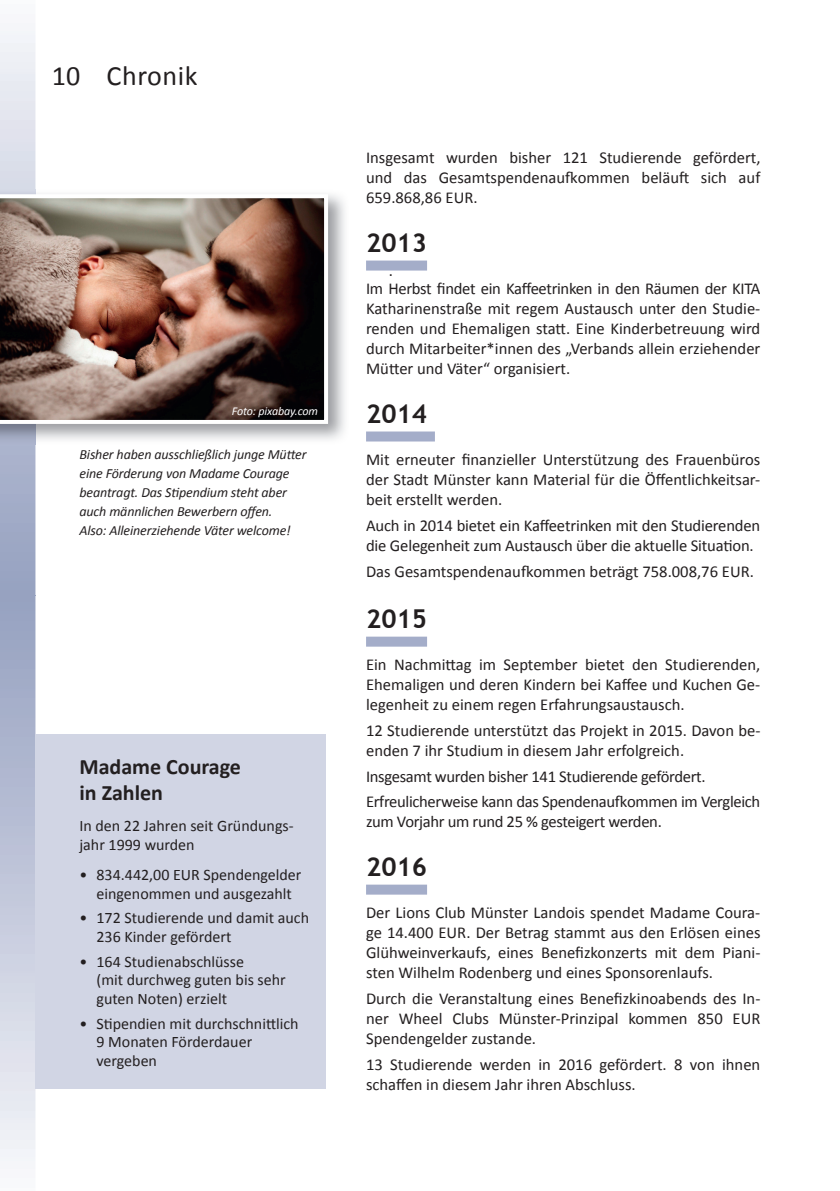
<style>
.page{position:relative;width:840px;height:1191px;background:#fff}
.page>*{position:absolute;margin:0;border:0;box-sizing:border-box;transform-origin:0 0}
.t1{font:28px "Calibri";letter-spacing:.02em;color:#231f20}
.t2{font:700 26px "Trebuchet MS";color:#231f20}
.t3{font:700 22px/26.4px "Calibri";color:#231f20}
.t4{font:16.6px/20px "Calibri";color:#231f20;text-align:justify}
.t5{font:16.6px/25.6px "Calibri";letter-spacing:-.02em;color:#231f20}
.t6{font:16px/18.8px "Calibri";color:#231f20}
.t7{font:italic 14px/19.2px "Calibri";letter-spacing:-.01em;color:#231f20}
.t8{font:italic 12px "Calibri";letter-spacing:-.01em;color:#fff}
</style>
<div class="page">
<svg style="left:0;top:31px;width:35px;height:1130px;background:#c1c7da"></svg>
<img style="left:0;top:595px;width:35px;height:1px">
<div style="left:35px;top:734px;width:291px;height:355px;background:#d1d5e4"></div>
<div style="left:366px;top:260px;width:61px;height:10px;background:#a4adc9"></div>
<div style="left:366px;top:431px;width:68px;height:10px;background:#a4adc9"></div>
<div style="left:366px;top:636px;width:61px;height:10px;background:#a4adc9"></div>
<div style="left:366px;top:884px;width:61px;height:10px;background:#a4adc9"></div>
<img style="left:0;top:194px;width:328px;height:230px">
<h1 class="t1" style="left:52px;top:58px;width:30px">10</h1>
<h1 class="t1" style="left:106px;top:58px;width:92px">Chronik</h1>
<p class="t8" style="left:232px;top:403px;width:88px">Foto: pixabay.com</p>
<p class="t7" style="left:79px;top:444px;width:228px">Bisher haben ausschließlich junge Mütter eine Förderung von Madame Courage beantragt. Das Stipendium steht aber auch männlichen Bewerbern offen.<br>Also: Alleinerziehende Väter welcome!</p>
<h3 class="t3" style="left:79px;top:753px;width:163px">Madame Courage in Zahlen</h3>
<p class="t6" style="left:79px;top:815px;width:216px">In den 22 Jahren seit Gründungs&shy;jahr 1999 wurden</p>
<p class="t6" style="left:79px;top:865px;width:223px;text-align:center">• 834.442,00 EUR Spendengelder eingenommen und ausgezahlt</p>
<p class="t6" style="left:96px;top:908px;width:214px;text-indent:-17px">• 172 Studierende und damit auch<br>236 Kinder gefördert</p>
<p class="t6" style="left:96px;top:952px;width:191px;text-indent:-17px">• 164 Studienabschlüsse<br>(mit durchweg guten bis sehr guten Noten) erzielt</p>
<p class="t6" style="left:96px;top:1014px;width:204px;text-indent:-17px">• Stipendien mit durchschnittlich<br>9 Monaten Förderdauer vergeben</p>
<p class="t4" style="left:366px;top:148px;width:396px">Insgesamt wurden bisher 121 Studierende gefördert, und das Gesamtspendenaufkommen beläuft sich auf 659.868,86 EUR.</p>
<h2 class="t2" style="left:366px;top:226px;width:62px">2013</h2>
<p class="t4" style="left:366px;top:279px;width:395px">Im Herbst findet ein Kaffeetrinken in den Räumen der KITA Katharinenstraße mit regem Austausch unter den Studie&shy;renden und Ehemaligen statt. Eine Kinderbetreuung wird durch Mitarbeiter*innen des „Verbands allein erziehender Mütter und Väter“ organisiert.</p>
<h2 class="t2" style="left:366px;top:397px;width:62px">2014</h2>
<p class="t4" style="left:366px;top:450px;width:395px">Mit erneuter finanzieller Unterstützung des Frauenbüros der Stadt Münster kann Material für die Öffentlichkeitsar&shy;beit erstellt werden.</p>
<p class="t4" style="left:366px;top:515px;width:395px">Auch in 2014 bietet ein Kaffeetrinken mit den Studierenden die Gelegenheit zum Austausch über die aktuelle Situation.</p>
<p class="t4" style="left:366px;top:561px;width:389px">Das Gesamtspendenaufkommen beträgt 758.008,76 EUR.</p>
<h2 class="t2" style="left:366px;top:602px;width:62px">2015</h2>
<p class="t4" style="left:366px;top:655px;width:395px">Ein Nachmittag im September bietet den Studierenden, Ehemaligen und deren Kindern bei Kaffee und Kuchen Ge&shy;legenheit zu einem regen Erfahrungsaustausch.</p>
<p class="t4" style="left:366px;top:720px;width:395px">12 Studierende unterstützt das Projekt in 2015. Davon be&shy;enden 7 ihr Studium in diesem Jahr erfolgreich.</p>
<p class="t5" style="left:366px;top:763px;width:395px">Insgesamt wurden bisher 141 Studierende gefördert.<br>Erfreulicherweise kann das Spendenaufkommen im Vergleich</p>
<p class="t5" style="left:366px;top:809px;width:297px">zum Vorjahr um rund 25 % gesteigert werden.</p>
<h2 class="t2" style="left:366px;top:850px;width:62px">2016</h2>
<p class="t4" style="left:366px;top:903px;width:396px">Der Lions Club Münster Landois spendet Madame Coura&shy;ge 14.400 EUR. Der Betrag stammt aus den Erlösen eines Glühweinverkaufs, eines Benefizkonzerts mit dem Piani&shy;sten Wilhelm Rodenberg und eines Sponsorenlaufs.</p>
<p class="t4" style="left:366px;top:988px;width:395px">Durch die Veranstaltung eines Benefizkinoabends des In&shy;ner Wheel Clubs Münster-Prinzipal kommen 850 EUR Spendengelder zustande.</p>
<p class="t4" style="left:366px;top:1054px;width:395px">13 Studierende werden in 2016 gefördert. 8 von ihnen schaffen in diesem Jahr ihren Abschluss.</p>
<p class="t4" style="left:388px;top:261px;width:6px">.</p>
</div>
